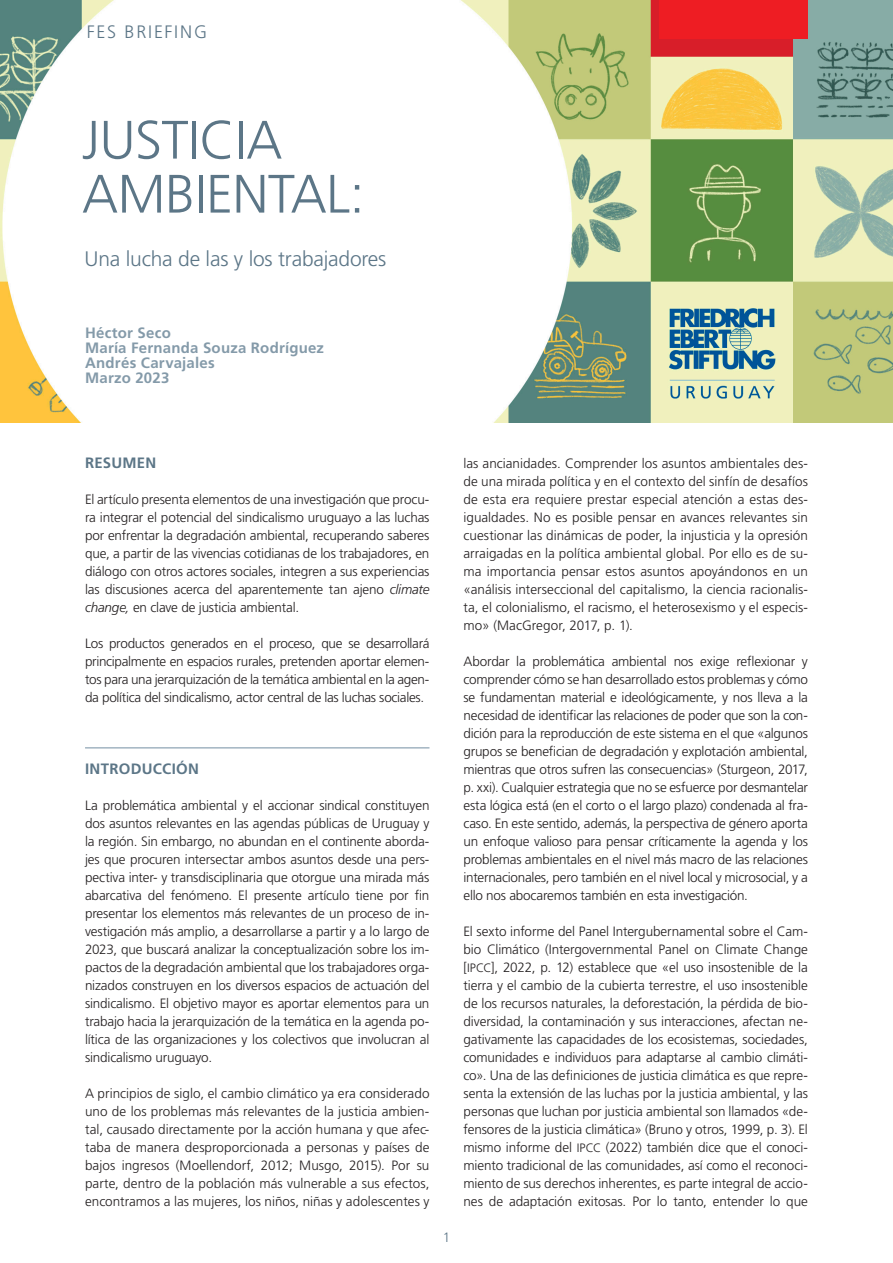
<style>
.page{position:relative;width:893px;height:1263px;background:#fff}
.page>*{position:absolute;margin:0;border:0;box-sizing:border-box;transform-origin:0 0}
.H1_Titulo{font:300 54px "Frutiger LT Std";letter-spacing:-.01em;color:#5c7687}
.H2_Subtitulo{font:300 21px "Frutiger LT Std";letter-spacing:-.01em;color:#5c7687}
.Identificador_de_fil{font:300 18px "Frutiger LT Std";letter-spacing:.095em;color:#5c7687}
.H3_Fecha_de_lanzamie{font:700 15px "Frutiger LT Std";letter-spacing:.015em;color:#849aa9}
.H4_Linea{font:700 15px "Frutiger LT Std";letter-spacing:.02em;color:#5c7687}
.H4_Encabezados{font:700 15px "Frutiger LT Std";letter-spacing:.02em;color:#5c7687}
.Justificación{font:300 13.5px/18px "Frutiger LT Std";letter-spacing:-.01em;color:#231f20;text-align:justify}
.t1{font:300 13.5px "Frutiger LT Std";color:#5c7687}
.s1{font-style:italic}
.s2{font-size:12.15px}
</style>
<div class="page">
<img style="left:0;top:0;width:893px;height:423px">
<div style="left:659px;top:0;width:149px;height:38px;background:#ee1d23"></div>
<hr style="left:85px;top:747px;width:344px;height:1px;background:#a2b4c1">
<p class="Identificador_de_fil" style="left:87px;top:22px;width:122px">FES BRIEFING</p>
<p class="H1_Titulo" style="left:82px;top:109px;width:202px">JUSTICIA</p>
<p class="H1_Titulo" style="left:82px;top:163px;width:284px">AMBIENTAL:</p>
<p class="H2_Subtitulo" style="left:85px;top:247px;width:303px">Una lucha de las y los trabajadores</p>
<p class="H3_Fecha_de_lanzamie" style="left:85px;top:324px;width:87px">Héctor Seco</p>
<p class="H3_Fecha_de_lanzamie" style="left:85px;top:339px;width:241px">María Fernanda Souza Rodríguez</p>
<p class="H3_Fecha_de_lanzamie" style="left:85px;top:354px;width:131px">Andrés Carvajales</p>
<p class="H3_Fecha_de_lanzamie" style="left:85px;top:369px;width:86px">Marzo 2023</p>
<p class="H4_Encabezados" style="left:85px;top:454px;width:73px">RESUMEN</p>
<p class="Justificación" style="left:85px;top:491px;width:346px">El artículo presenta elementos de una investigación que procu&shy;ra integrar el potencial del sindicalismo uruguayo a las luchas por enfrentar la degradación ambiental, recuperando saberes que, a partir de las vivencias cotidianas de los trabajadores, en diálogo con otros actores sociales, integren a sus experiencias las discusiones acerca del aparentemente tan ajeno <span class="s1">climate change,</span> en clave de justicia ambiental.</p>
<p class="Justificación" style="left:85px;top:635px;width:346px">Los productos generados en el proceso, que se desarrollará principalmente en espacios rurales, pretenden aportar elemen&shy;tos para una jerarquización de la temática ambiental en la agen&shy;da política del sindicalismo, actor central de las luchas sociales.</p>
<p class="H4_Linea" style="left:85px;top:760px;width:116px">INTRODUCCIÓN</p>
<p class="Justificación" style="left:85px;top:797px;width:346px">La problemática ambiental y el accionar sindical constituyen dos asuntos relevantes en las agendas públicas de Uruguay y la región. Sin embargo, no abundan en el continente aborda&shy;jes que procuren intersectar ambos asuntos desde una pers&shy;pectiva inter- y transdisciplinaria que otorgue una mirada más abarcativa del fenómeno. El presente artículo tiene por fin presentar los elementos más relevantes de un proceso de in&shy;vestigación más amplio, a desarrollarse a partir y a lo largo de 2023, que buscará analizar la conceptualización sobre los im&shy;pactos de la degradación ambiental que los trabajadores orga&shy;nizados construyen en los diversos espacios de actuación del sindicalismo. El objetivo mayor es aportar elementos para un trabajo hacia la jerarquización de la temática en la agenda po&shy;lítica de las organizaciones y los colectivos que involucran al sindicalismo uruguayo.</p>
<p class="Justificación" style="left:85px;top:1085px;width:346px">A principios de siglo, el cambio climático ya era considerado uno de los problemas más relevantes de la justicia ambien&shy;tal, causado directamente por la acción humana y que afec&shy;taba de manera desproporcionada a personas y países de bajos ingresos (Moellendorf, 2012; Musgo, 2015). Por su parte, dentro de la población más vulnerable a sus efectos, encontramos a las mujeres, los niños, niñas y adolescentes y</p>
<p class="t1" style="left:443px;top:1230px;width:9px">1</p>
<p class="Justificación" style="left:463px;top:455px;width:346px">las ancianidades. Comprender los asuntos ambientales des&shy;de una mirada política y en el contexto del sinfín de desafíos de esta era requiere prestar especial atención a estas des&shy;igualdades. No es posible pensar en avances relevantes sin cuestionar las dinámicas de poder, la injusticia y la opresión arraigadas en la política ambiental global. Por ello es de su&shy;ma importancia pensar estos asuntos apoyándonos en un «análisis interseccional del capitalismo, la ciencia racionalis&shy;ta, el colonialismo, el racismo, el heterosexismo y el especis&shy;mo» (MacGregor, 2017, p. 1).</p>
<p class="Justificación" style="left:463px;top:653px;width:346px">Abordar la problemática ambiental nos exige reflexionar y comprender cómo se han desarrollado estos problemas y cómo se fundamentan material e ideológicamente, y nos lleva a la necesidad de identificar las relaciones de poder que son la con&shy;dición para la reproducción de este sistema en el que «algunos grupos se benefician de degradación y explotación ambiental, mientras que otros sufren las consecuencias» (Sturgeon, 2017, p. xxi). Cualquier estrategia que no se esfuerce por desmantelar esta lógica está (en el corto o el largo plazo) condenada al fra&shy;caso. En este sentido, además, la perspectiva de género aporta un enfoque valioso para pensar críticamente la agenda y los problemas ambientales en el nivel más macro de las relaciones internacionales, pero también en el nivel local y microsocial, y a ello nos abocaremos también en esta investigación.</p>
<p class="Justificación" style="left:463px;top:923px;width:346px">El sexto informe del Panel Intergubernamental sobre el Cam&shy;bio Climático (Intergovernmental Panel on Climate Change [<span class="s2">IPCC</span>], 2022, p. 12) establece que «el uso insostenible de la tierra y el cambio de la cubierta terrestre, el uso insostenible de los recursos naturales, la deforestación, la pérdida de bio&shy;diversidad, la contaminación y sus interacciones, afectan ne&shy;gativamente las capacidades de los ecosistemas, sociedades, comunidades e individuos para adaptarse al cambio climáti&shy;co». Una de las definiciones de justicia climática es que repre&shy;senta la extensión de las luchas por la justicia ambiental, y las personas que luchan por justicia ambiental son llamados «de&shy;fensores de la justicia climática» (Bruno y otros, 1999, p. 3). El mismo informe del <span class="s2">IPCC</span> (2022) también dice que el conoci&shy;miento tradicional de las comunidades, así como el reconoci&shy;miento de sus derechos inherentes, es parte integral de accio&shy;nes de adaptación exitosas. Por lo tanto, entender lo que</p>
</div>
